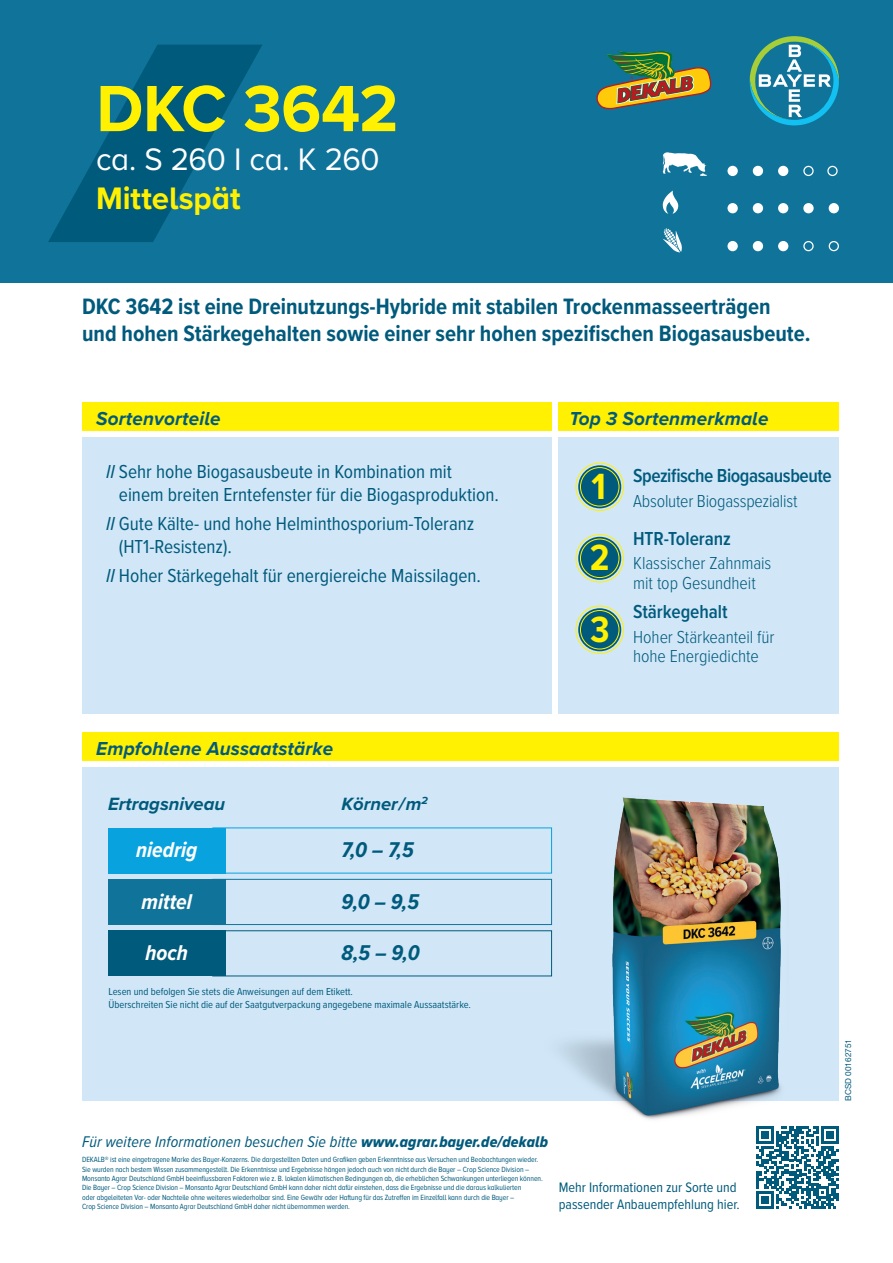
<style>
.page{position:relative;width:893px;height:1263px;background:#fff}
.page>*{position:absolute;margin:0;border:0;box-sizing:border-box;transform-origin:0 0}
.t1{font:700 67.65px "Proxima Nova A";letter-spacing:-.01em;color:#fff101}
.t2{font:700 37.8px/71.4px "Proxima Nova Cond";color:#fff101;text-align:justify}
.t3{font:32.25px "Proxima Nova A";letter-spacing:-.015em;color:#fff}
.t4{font:700 32.25px "Proxima Nova A";color:#fff101}
.t5{font:700 23.1px/27.8px "Proxima Nova Cond";color:#005a7c}
.t6{font:italic 700 22.2px "Proxima Nova Cond";color:#005a7c}
.t7{font:italic 700 22.2px "Proxima Nova Cond";color:#fff}
.t8{font:19.5px/22.5px "Proxima Nova Cond";color:#005a7c}
.t9{font:italic 700 19.5px "Proxima Nova A";letter-spacing:.01em;color:#005a7c}
.t10{font:600 19.5px "Proxima Nova Cond";letter-spacing:-.02em;color:#005a7c}
.t11{font:italic 700 18.45px "Proxima Nova A";color:#005a7c}
.t12{font:300 18px/19.5px "Proxima Nova Cond";letter-spacing:-.005em;color:#005a7c}
.t13{font:italic 16.05px "Proxima Nova A Cond";letter-spacing:.01em;color:#005a7c}
.t14{font:14.25px/17.1px "Proxima Nova Cond";color:#005a7c}
.t15{font:10.5px/12.6px "Proxima Nova Cond";color:#005a7c}
.t16{font:8.25px "Helvetica Neue LT Std";color:#00597d}
.t17{font:7.8px/9.3px "Proxima Nova A Cond";letter-spacing:-.01em;color:#005a7c}
.s1{font-style:italic}
.s2{font-family:"Proxima Nova A Cond Extrabld It";font-style:normal}
</style>
<div class="page">
<div style="left:82px;top:733px;width:757px;height:28px;background:#fff101"></div>
<div style="left:82px;top:767px;width:757px;height:334px;background:#d1e7f7"></div>
<div style="left:82px;top:403px;width:470px;height:28px;background:#fff101"></div>
<div style="left:559px;top:403px;width:280px;height:28px;background:#fff101"></div>
<div style="left:82px;top:437px;width:470px;height:277px;background:#d1e7f7"></div>
<div style="left:559px;top:437px;width:280px;height:277px;background:#d1e7f7"></div>
<div style="left:108px;top:827px;width:117px;height:46px;background:#08a2de"></div>
<div style="left:108px;top:879px;width:117px;height:46px;background:#107399"></div>
<div style="left:108px;top:930px;width:117px;height:46px;background:#005a7c"></div>
<div style="left:212px;top:879px;width:340px;height:46px;border:1px solid #107399"></div>
<div style="left:212px;top:930px;width:340px;height:46px;border:1px solid #005a7c"></div>
<svg style="left:578px;top:465px;width:43px;height:43px"></svg>
<div style="left:575px;top:463px;width:49px;height:48px;border:1px solid #fff101;border-radius:50%"></div>
<div style="left:580px;top:467px;width:39px;height:39px;border:1px solid #fff101;border-radius:50%"></div>
<svg style="left:578px;top:537px;width:43px;height:43px"></svg>
<div style="left:575px;top:534px;width:49px;height:48px;border:1px solid #fff101;border-radius:50%"></div>
<div style="left:580px;top:539px;width:39px;height:39px;border:1px solid #fff101;border-radius:50%"></div>
<svg style="left:578px;top:608px;width:43px;height:43px"></svg>
<div style="left:575px;top:605px;width:49px;height:49px;border:1px solid #fff101;border-radius:50%"></div>
<div style="left:580px;top:610px;width:39px;height:39px;border:1px solid #fff101;border-radius:50%"></div>
<div style="left:0;top:0;width:893px;height:283px;background:#107399"></div>
<svg style="left:750px;top:36px;width:89px;height:89px"></svg>
<svg style="left:596px;top:51px;width:115px;height:58px"></svg>
<svg style="left:48px;top:45px;width:214px;height:197px"></svg>
<div style="left:727px;top:166px;width:11px;height:10px;background:#fff;border-radius:50%"></div>
<div style="left:753px;top:166px;width:10px;height:10px;background:#fff;border-radius:50%"></div>
<div style="left:778px;top:166px;width:10px;height:10px;background:#fff;border-radius:50%"></div>
<div style="left:727px;top:203px;width:11px;height:10px;background:#fff;border-radius:50%"></div>
<div style="left:778px;top:203px;width:10px;height:10px;background:#fff;border-radius:50%"></div>
<div style="left:753px;top:203px;width:10px;height:10px;background:#fff;border-radius:50%"></div>
<div style="left:803px;top:203px;width:11px;height:10px;background:#fff;border-radius:50%"></div>
<div style="left:829px;top:204px;width:9px;height:9px;background:#fff;border-radius:50%"></div>
<div style="left:829px;top:203px;width:10px;height:10px;border:1px solid #fff;border-radius:50%"></div>
<div style="left:727px;top:241px;width:11px;height:10px;background:#fff;border-radius:50%"></div>
<div style="left:778px;top:241px;width:10px;height:10px;background:#fff;border-radius:50%"></div>
<div style="left:753px;top:241px;width:10px;height:10px;background:#fff;border-radius:50%"></div>
<div style="left:829px;top:241px;width:10px;height:10px;border:1px solid #fff;border-radius:50%"></div>
<div style="left:827px;top:166px;width:11px;height:10px;border:1px solid #fff;border-radius:50%"></div>
<div style="left:803px;top:166px;width:11px;height:10px;border:1px solid #fff;border-radius:50%"></div>
<div style="left:803px;top:241px;width:11px;height:10px;border:1px solid #fff;border-radius:50%"></div>
<svg style="left:663px;top:191px;width:15px;height:23px"></svg>
<svg style="left:662px;top:152px;width:45px;height:24px"></svg>
<svg style="left:663px;top:228px;width:19px;height:24px"></svg>
<img style="left:526px;top:797px;width:255px;height:323px">
<svg style="left:756px;top:1126px;width:83px;height:82px"></svg>
<h1 class="t1" style="left:96px;top:58px;width:304px">DKC 3642</h1>
<h3 class="t3" style="left:96px;top:135px;width:285px">ca. S 260 I ca. K 260</h3>
<h3 class="t4" style="left:96px;top:174px;width:146px">Mittelspät</h3>
<h3 class="t5" style="left:82px;top:291px;width:730px">DKC 3642 ist eine Dreinutzungs-Hybride mit stabilen Trockenmasseerträgen und hohen Stärkegehalten sowie einer sehr hohen spezifischen Biogasausbeute.</h3>
<h3 class="t9" style="left:96px;top:404px;width:126px">Sortenvorteile</h3>
<h3 class="t9" style="left:569px;top:404px;width:201px">Top 3 Sortenmerkmale</h3>
<h3 class="t8" style="left:119px;top:459px;width:382px;text-indent:-13px"><span class="s1">II</span> Sehr hohe Biogasausbeute in Kombination mit einem breiten Erntefenster für die Biogasproduktion.</h3>
<h3 class="t8" style="left:119px;top:512px;width:357px;text-indent:-13px"><span class="s1">II</span> Gute Kälte- und hohe Helminthosporium-Toleranz (HT1-Resistenz).</h3>
<h3 class="t8" style="left:106px;top:564px;width:376px"><span class="s1">II</span> Hoher Stärkegehalt für energiereiche Maissilagen.</h3>
<h2 class="t2" style="left:590px;top:450px;width:21px">1<br>2<br>3</h2>
<h3 class="t10" style="left:633px;top:461px;width:200px">Spezifische Biogasausbeute</h3>
<h3 class="t12" style="left:633px;top:490px;width:166px">Absoluter Biogasspezialist</h3>
<h3 class="t10" style="left:633px;top:524px;width:99px">HTR-Toleranz</h3>
<h3 class="t12" style="left:633px;top:553px;width:140px">Klassischer Zahnmais mit top Gesundheit</h3>
<h3 class="t10" style="left:633px;top:597px;width:96px">Stärkegehalt</h3>
<h3 class="t12" style="left:633px;top:626px;width:143px">Hoher Stärkeanteil für hohe Energiedichte</h3>
<h3 class="t9" style="left:96px;top:734px;width:238px">Empfohlene Aussaatstärke</h3>
<h3 class="t11" style="left:108px;top:790px;width:118px">Ertragsniveau</h3>
<h3 class="t11" style="left:341px;top:790px;width:88px">Körner / m<sup>2</sup></h3>
<h3 class="t7" style="left:136px;top:833px;width:63px">niedrig</h3>
<h3 class="t7" style="left:142px;top:885px;width:52px">mittel</h3>
<h3 class="t7" style="left:145px;top:936px;width:44px">hoch</h3>
<h3 class="t6" style="left:341px;top:833px;width:74px">7,0 – 7,5</h3>
<h3 class="t6" style="left:341px;top:885px;width:79px">9,0 – 9,5</h3>
<h3 class="t6" style="left:341px;top:936px;width:80px">8,5 – 9,0</h3>
<h3 class="t15" style="left:108px;top:985px;width:364px">Lesen und befolgen Sie stets die Anweisungen auf dem Etikett.<br>Überschreiten Sie nicht die auf der Saatgutverpackung angegebene maximale Aussaatstärke.</h3>
<h3 class="t13" style="left:82px;top:1130px;width:467px">Für weitere Informationen besuchen Sie bitte <span class="s2">www.agrar.bayer.de/dekalb</span></h3>
<p class="t17" style="left:82px;top:1154px;width:462px">DEKALB® ist eine eingetragene Marke des Bayer-Konzerns. Die dargestellten Daten und Grafiken geben Erkenntnisse aus Versuchen und Beobachtungen wieder.<br>Sie wurden nach bestem Wissen zusammengestellt. Die Erkenntnisse und Ergebnisse hängen jedoch auch von nicht durch die Bayer – Crop Science Division – Monsanto Agrar Deutschland GmbH beeinflussbaren Faktoren wie z. B. lokalen klimatischen Bedingungen ab, die erheblichen Schwankungen unterliegen können.<br>Die Bayer – Crop Science Division – Monsanto Agrar Deutschland GmbH kann daher nicht dafür einstehen, dass die Ergebnisse und die daraus kalkulierten<br>oder abgeleiteten Vor- oder Nachteile ohne weiteres wiederholbar sind. Eine Gewähr oder Haftung für das Zutreffen im Einzelfall kann durch die Bayer –<br>Crop Science Division – Monsanto Agrar Deutschland GmbH daher nicht übernommen werden.</p>
<h3 class="t14" style="left:559px;top:1178px;width:182px">Mehr Informationen zur Sorte und passender Anbauempfehlung hier.</h3>
<p class="t16" style="left:843px;top:1101px;width:63px;rotate:-90deg">BCSD 00162751</p>
</div>
